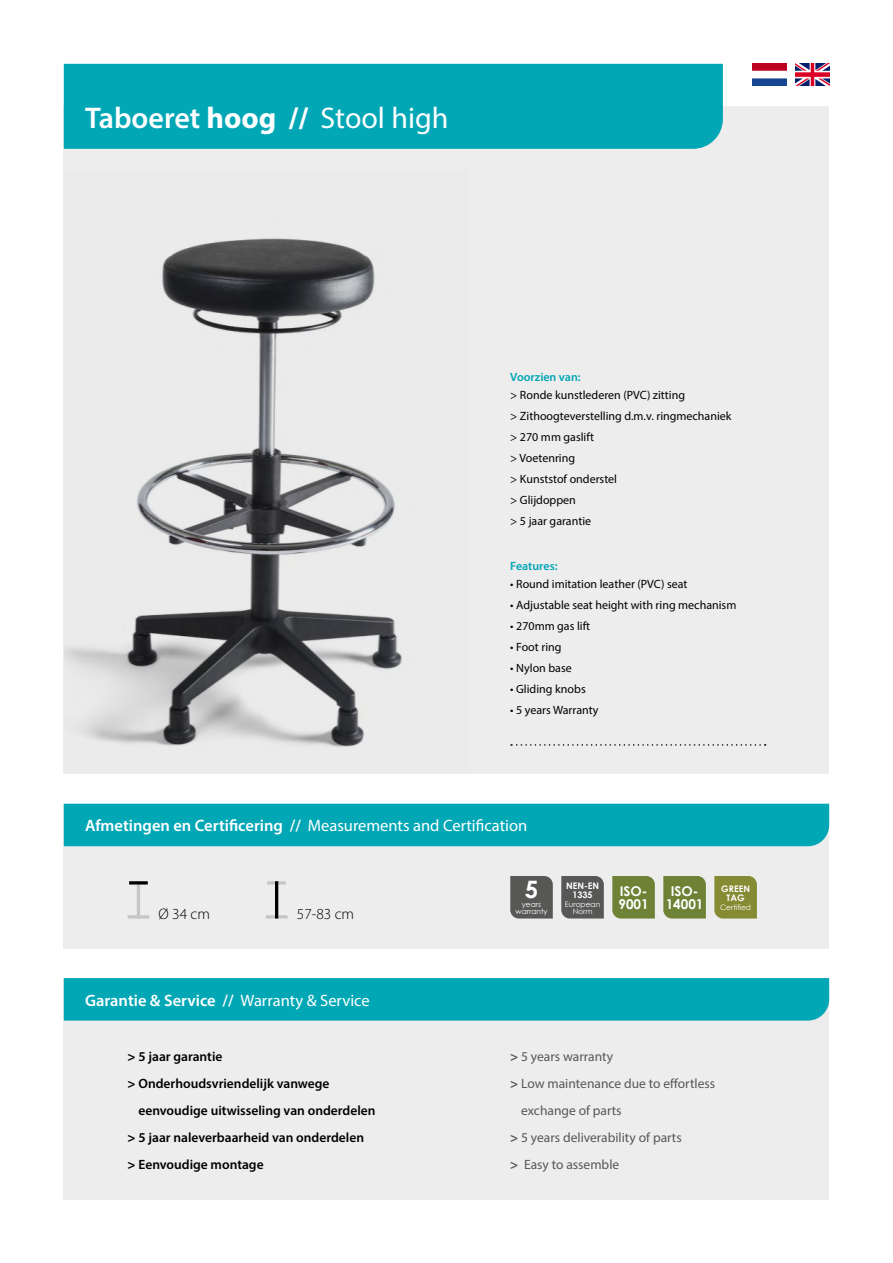
<style>
.page{position:relative;width:893px;height:1263px;background:#fff}
.page>*{position:absolute;margin:0;border:0;box-sizing:border-box;transform-origin:0 0}
.t1{font:30px "Myriad Pro";color:#fff}
.t2{font:700 24px "Century Gothic";color:#fff}
.t3{font:16.5px "Myriad Pro";color:#fff}
.t4{font:600 16.5px "Myriad Pro";color:#fff}
.t5{font:300 15.3px "Myriad Pro";color:#000}
.t6{font:600 13.5px "Myriad Pro";color:#000}
.t7{font:13.5px "Myriad Pro";color:#575756}
.t8{font:700 13.5px/13.5px "Century Gothic";color:#fff}
.t9{font:12px/21px "Myriad Pro";color:#000}
.t10{font:600 12px "Myriad Pro";color:#00a6b6}
.t11{font:700 9px/9px "Century Gothic";color:#fff;text-align:center}
.t12{font:7.5px/7.5px "Century Gothic";color:#fff;text-align:center}
.s1{font-weight:600}
.s2{font-weight:700}
.s3{font-weight:400}
</style>
<div class="page">
<div style="left:64px;top:804px;width:765px;height:144px;background:#ededed"></div>
<div style="left:64px;top:804px;width:765px;height:42px;background:#02a7b6"></div>
<div style="left:64px;top:106px;width:765px;height:668px;background:#ededed"></div>
<svg style="left:511px;top:744px;width:255px;height:2px"></svg>
<img style="left:753px;top:64px;width:34px;height:22px">
<img style="left:795px;top:64px;width:34px;height:22px">
<div style="left:64px;top:64px;width:659px;height:85px;background:#02a7b6"></div>
<div style="left:510px;top:876px;width:43px;height:42px;background:#575756"></div>
<div style="left:561px;top:876px;width:43px;height:42px;background:#575756"></div>
<div style="left:714px;top:876px;width:43px;height:42px;background:#848b32"></div>
<div style="left:612px;top:876px;width:43px;height:42px;background:#6d8235"></div>
<div style="left:663px;top:876px;width:43px;height:42px;background:#6d8235"></div>
<div style="left:64px;top:978px;width:765px;height:221px;background:#ededed"></div>
<div style="left:64px;top:978px;width:765px;height:42px;background:#02a7b6"></div>
<hr style="left:267px;top:881px;width:19px;height:3px;background:#c6c6c6">
<hr style="left:266px;top:915px;width:21px;height:3px;background:#c6c6c6">
<hr style="left:275px;top:881px;width:3px;height:37px;background:#000">
<hr style="left:137px;top:881px;width:3px;height:37px;background:#c6c6c6">
<hr style="left:128px;top:915px;width:21px;height:3px;background:#c6c6c6">
<hr style="left:129px;top:881px;width:19px;height:3px;background:#000">
<img style="left:64px;top:238px;width:338px;height:509px">
<h1 class="t1" style="left:85px;top:99px;width:365px"><span class="s1">Taboeret</span> <span class="s2">hoog //</span> Stool high</h1>
<p class="t10" style="left:510px;top:370px;width:72px">Voorzien van:</p>
<p class="t9" style="left:510px;top:385px;width:223px">&gt; Ronde kunstlederen (PVC) zitting<br>&gt; Zithoogteverstelling d.m.v. ringmechaniek &gt; 270 mm gaslift<br>&gt; Voetenring<br>&gt; Kunststof onderstel<br>&gt; Glijdoppen<br>&gt; 5 jaar garantie</p>
<p class="t10" style="left:510px;top:559px;width:49px">Features:</p>
<p class="t9" style="left:510px;top:574px;width:179px">• Round imitation leather (PVC) seat</p>
<p class="t9" style="left:510px;top:595px;width:228px">• Adjustable seat height with ring mechanism</p>
<p class="t9" style="left:510px;top:616px;width:81px">• 270mm gas lift</p>
<p class="t9" style="left:510px;top:637px;width:53px">• Foot ring</p>
<p class="t9" style="left:510px;top:658px;width:63px">• Nylon base</p>
<p class="t9" style="left:510px;top:679px;width:77px">• Gliding knobs</p>
<p class="t9" style="left:510px;top:700px;width:90px">• 5 years Warranty</p>
<h3 class="t3" style="left:85px;top:815px;width:444px"><span class="s1">Afmetingen en Certificering //</span> Measurements and Certification</h3>
<p class="t5" style="left:159px;top:905px;width:53px">Ø 34 cm</p>
<p class="t5" style="left:297px;top:905px;width:59px">57-83 cm</p>
<h2 class="t2" style="left:525px;top:874px;width:15px">5</h2>
<p class="t12" style="left:515px;top:900px;width:34px">years warranty</p>
<p class="t11" style="left:566px;top:881px;width:35px">NEN-EN<br>1335</p>
<p class="t12" style="left:565px;top:900px;width:37px">European<br>Norm</p>
<p class="t8" style="left:618px;top:884px;width:32px">ISO-<br>9001</p>
<p class="t8" style="left:666px;top:884px;width:39px;text-align:center">ISO-<br>14001</p>
<p class="t11" style="left:721px;top:884px;width:30px">GREEN<br>TAG</p>
<p class="t12" style="left:720px;top:904px;width:32px">Certified</p>
<h3 class="t4" style="left:85px;top:989px;width:286px">Garantie &amp; Service // <span class="s3">Warranty &amp; Service</span></h3>
<p class="t6" style="left:128px;top:1047px;width:96px"><span class="s2">&gt;</span> 5 jaar garantie</p>
<p class="t6" style="left:128px;top:1074px;width:203px"><span class="s2">&gt;</span> Onderhoudsvriendelijk vanwege</p>
<p class="t6" style="left:138px;top:1101px;width:239px">eenvoudige uitwisseling van onderdelen</p>
<p class="t6" style="left:128px;top:1128px;width:238px"><span class="s2">&gt;</span> 5 jaar naleverbaarheid van onderdelen</p>
<p class="t6" style="left:128px;top:1155px;width:138px"><span class="s2">&gt;</span> Eenvoudige montage</p>
<p class="t7" style="left:510px;top:1048px;width:104px"><span class="s2">&gt;</span> 5 years warranty</p>
<p class="t7" style="left:510px;top:1075px;width:206px"><span class="s2">&gt;</span> Low maintenance due to effortless</p>
<p class="t7" style="left:521px;top:1102px;width:102px">exchange of parts</p>
<p class="t7" style="left:510px;top:1129px;width:173px"><span class="s2">&gt;</span> 5 years deliverability of parts</p>
<p class="t7" style="left:510px;top:1156px;width:110px"><span class="s2">&gt;</span> Easy to assemble</p>
</div>
